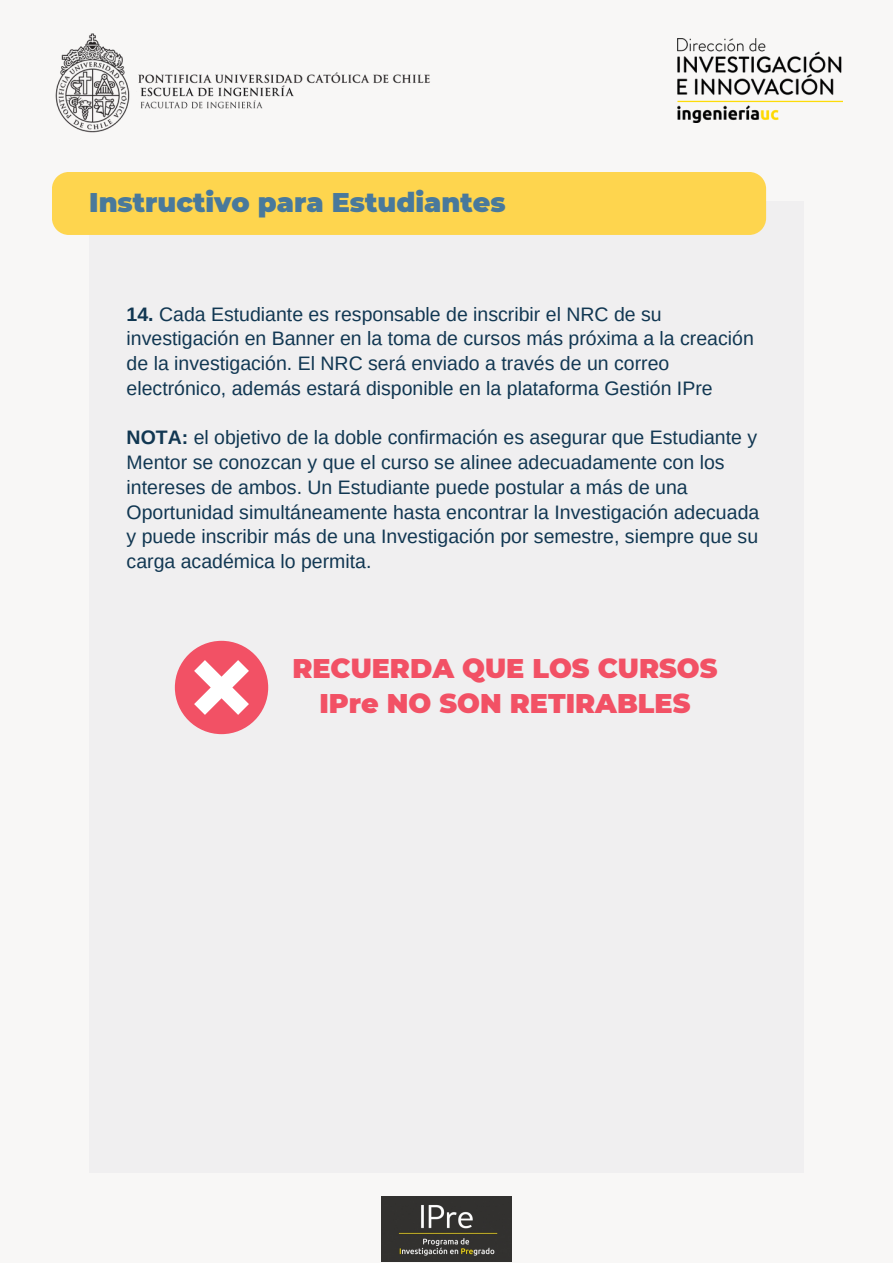
<style>
.page{position:relative;width:893px;height:1264px;background:#fff}
.page>*{position:absolute;margin:0;border:0;box-sizing:border-box;transform-origin:0 0}
.t1{font:900 27px/34.8px "Montserrat";color:#f25165;text-align:center}
.t2{font:900 27px "Montserrat";color:#49799b}
.t3{font:19.5px/24.8px "Arimo";color:#113752}
.s1{font-weight:700}
</style>
<div class="page">
<div style="left:0;top:0;width:892px;height:1262px;background:#f8f7f6"></div>
<div style="left:89px;top:201px;width:714px;height:971px;background:#f0eff0"></div>
<div style="left:175px;top:641px;width:93px;height:93px;background:#f25165;border-radius:50%"></div>
<svg style="left:194px;top:660px;width:55px;height:55px"></svg>
<img style="left:141px;top:100px;width:122px;height:9px">
<img style="left:138px;top:72px;width:292px;height:25px">
<img style="left:55px;top:33px;width:75px;height:100px">
<img style="left:677px;top:39px;width:165px;height:83px">
<img style="left:381px;top:1196px;width:130px;height:65px">
<div style="left:52px;top:172px;width:714px;height:63px;background:#fed54e"></div>
<h1 class="t2" style="left:89px;top:186px;width:418px">Instructivo para Estudiantes</h1>
<p class="t3" style="left:127px;top:301px;width:628px"><span class="s1">14.</span> Cada Estudiante es responsable de inscribir el NRC de su investigación en Banner en la toma de cursos más próxima a la creación de la investigación. El NRC será enviado a través de un correo electrónico, además estará disponible en la plataforma Gestión IPre</p>
<p class="t3" style="left:127px;top:425px;width:634px"><span class="s1">NOTA:</span> el objetivo de la doble confirmación es asegurar que Estudiante y Mentor se conozcan y que el curso se alinee adecuadamente con los intereses de ambos. Un Estudiante puede postular a más de una Oportunidad simultáneamente hasta encontrar la Investigación adecuada y puede inscribir más de una Investigación por semestre, siempre que su carga académica lo permita.</p>
<h1 class="t1" style="left:292px;top:651px;width:426px">RECUERDA QUE LOS CURSOS<br>IPre NO SON RETIRABLES</h1>
</div>
